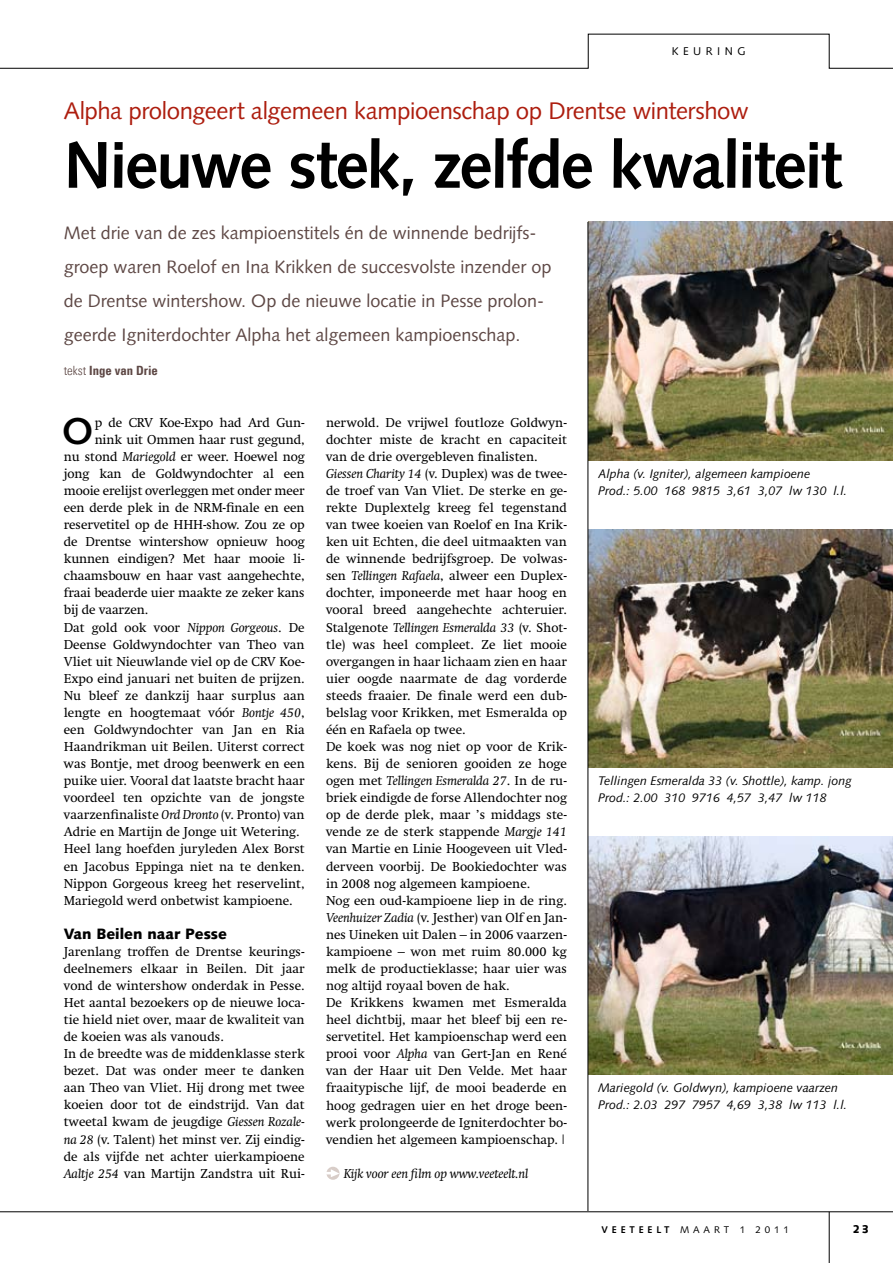
<style>
.page{position:relative;width:893px;height:1263px;background:#fff}
.page>*{position:absolute;margin:0;border:0;box-sizing:border-box;transform-origin:0 0}
.t1{font:700 66px "Syntax LT Pro";letter-spacing:-.03em;color:#000}
.t2{font:700 37.35px "Syntax LT Pro";color:#000}
.t3{font:24px "Syntax LT Pro";letter-spacing:-.02em;color:#ad1d0e}
.t4{font:18px/34.2px "Syntax LT Pro";color:#5e4845}
.t5{font:900 15px "Syntax LT Pro";color:#000}
.t6{font:13.2px/17.1px "Swift LT Pro";color:#000}
.t7{font:italic 13.2px "Swift LT Pro";letter-spacing:-.015em;color:#000}
.t8{font:12.75px "Univers Com 67 Bold Cond";color:#5e4845}
.t9{font:italic 12.45px/17.1px "Syntax LT Pro";color:#000}
.t10{font:11.25px "Syntax LT Pro";letter-spacing:.4em;color:#000}
.t11{font:900 11.25px "Syntax LT Pro";color:#000}
.t12{font:9.75px "Syntax LT Pro";letter-spacing:.4em;color:#000}
.s1{font-family:"Univers Com 47 Light Cond"}
.s2{font-style:italic}
.s3{font-family:"Univers LT Pro 45";font-weight:300}
.s4{font-weight:700}
</style>
<div class="page">
<img style="left:589px;top:222px;width:304px;height:238px">
<img style="left:589px;top:529px;width:304px;height:239px">
<img style="left:589px;top:836px;width:304px;height:239px">
<hr style="left:588px;top:222px;width:1px;height:990px;background:#000">
<svg style="left:326px;top:1167px;width:13px;height:13px"></svg>
<svg style="left:326px;top:1169px;width:13px;height:8px"></svg>
<svg style="left:0;top:33px;width:893px;height:36px"></svg>
<svg style="left:0;top:1211px;width:893px;height:52px"></svg>
<hr style="left:829px;top:1212px;width:1px;height:51px;background:#000">
<p class="t10" style="left:672px;top:45px;width:75px">KEURING</p>
<h3 class="t3" style="left:64px;top:97px;width:686px">Alpha prolongeert algemeen kampioenschap op Drentse wintershow</h3>
<h1 class="t1" style="left:64px;top:126px;width:780px">Nieuwe stek, zelfde kwaliteit</h1>
<p class="t4" style="left:64px;top:216px;width:489px">Met drie van de zes kampioenstitels én de winnende bedrijfs&shy;groep waren Roelof en Ina Krikken de succesvolste inzender op de Drentse wintershow. Op de nieuwe locatie in Pesse prolon&shy;geerde Igniterdochter Alpha het algemeen kampioenschap.</p>
<p class="t8" style="left:64px;top:363px;width:96px"><span class="s1">tekst</span> Inge van Drie</p>
<h2 class="t2" style="left:62px;top:409px;width:33px">O</h2>
<p class="t6" style="left:95px;top:414px;width:212px">p de CRV Koe-Expo had Ard Gun-</p>
<p class="t6" style="left:95px;top:431px;width:212px">nink uit Ommen haar rust gegund,</p>
<p class="t6" style="left:64px;top:448px;width:242px">nu stond <span class="s2">Mariegold</span> er weer. Hoewel nog</p>
<p class="t6" style="left:64px;top:465px;width:242px">jong kan de Goldwyndochter al een</p>
<p class="t6" style="left:64px;top:482px;width:242px">mooie erelijst overleggen met onder meer</p>
<p class="t6" style="left:64px;top:499px;width:242px">een derde plek in de NRM-finale en een</p>
<p class="t6" style="left:64px;top:516px;width:242px">reservetitel op de HHH-show. Zou ze op</p>
<p class="t6" style="left:64px;top:533px;width:242px">de Drentse wintershow opnieuw hoog</p>
<p class="t6" style="left:64px;top:550px;width:242px">kunnen eindigen? Met haar mooie li-</p>
<p class="t6" style="left:64px;top:567px;width:242px">chaamsbouw en haar vast aangehechte,</p>
<p class="t6" style="left:64px;top:584px;width:242px">fraai beaderde uier maakte ze zeker kans</p>
<p class="t6" style="left:64px;top:601px;width:86px">bij de vaarzen.</p>
<p class="t6" style="left:64px;top:618px;width:242px">Dat gold ook voor <span class="s2">Nippon Gorgeous</span>. De</p>
<p class="t6" style="left:64px;top:635px;width:242px">Deense Goldwyndochter van Theo van</p>
<p class="t6" style="left:64px;top:653px;width:242px">Vliet uit Nieuwlande viel op de CRV Koe-</p>
<p class="t6" style="left:64px;top:670px;width:242px">Expo eind januari net buiten de prijzen.</p>
<p class="t6" style="left:64px;top:687px;width:242px">Nu bleef ze dankzij haar surplus aan</p>
<p class="t6" style="left:64px;top:704px;width:242px">lengte en hoogtemaat vóór <span class="s2">Bontje 450</span>,</p>
<p class="t6" style="left:64px;top:721px;width:242px">een Goldwyndochter van Jan en Ria</p>
<p class="t6" style="left:64px;top:738px;width:242px">Haandrikman uit Beilen. Uiterst correct</p>
<p class="t6" style="left:64px;top:755px;width:242px">was Bontje, met droog beenwerk en een</p>
<p class="t6" style="left:64px;top:772px;width:242px">puike uier. Vooral dat laatste bracht haar</p>
<p class="t6" style="left:64px;top:789px;width:242px">voordeel ten opzichte van de jongste</p>
<p class="t6" style="left:64px;top:806px;width:242px">vaarzenfinaliste <span class="s2">Ord Dronto</span> (v. Pronto) van</p>
<p class="t6" style="left:64px;top:823px;width:237px">Adrie en Martijn de Jonge uit Wetering.</p>
<p class="t6" style="left:64px;top:840px;width:242px">Heel lang hoefden juryleden Alex Borst</p>
<p class="t6" style="left:64px;top:857px;width:242px">en Jacobus Eppinga niet na te denken.</p>
<p class="t6" style="left:64px;top:874px;width:242px">Nippon Gorgeous kreeg het reservelint,</p>
<p class="t6" style="left:64px;top:892px;width:231px">Mariegold werd onbetwist kampioene.</p>
<p class="t5" style="left:64px;top:924px;width:165px">Van Beilen naar Pesse</p>
<p class="t6" style="left:64px;top:943px;width:242px">Jarenlang troffen de Drentse keurings&shy;deelnemers elkaar in Beilen. Dit jaar vond de wintershow onderdak in Pesse.<br>Het aantal bezoekers op de nieuwe loca&shy;tie hield niet over, maar de kwaliteit van de koeien was als vanouds.<br>In de breedte was de middenklasse sterk bezet. Dat was onder meer te danken aan Theo van Vliet. Hij drong met twee koeien door tot de eindstrijd. Van dat tweetal kwam de jeugdige <span class="s2">Giessen Rozale&shy;na 28</span> (v. Talent) het minst ver. Zij eindig&shy;de als vijfde net achter uierkampioene <span class="s2">Aaltje 254</span> van Martijn Zandstra uit Rui-</p>
<p class="t6" style="left:326px;top:414px;width:242px">nerwold. De vrijwel foutloze Goldwyn&shy;dochter miste de kracht en capaciteit van de drie overgebleven finalisten.<br><span class="s2">Giessen Charity 14</span> (v. Duplex) was de twee&shy;de troef van Van Vliet. De sterke en ge&shy;rekte Duplextelg kreeg fel tegenstand van twee koeien van Roelof en Ina Krik&shy;ken uit Echten, die deel uitmaakten van de winnende bedrijfsgroep. De volwas&shy;sen <span class="s2">Tellingen Rafaela</span>, alweer een Duplex&shy;dochter, imponeerde met haar hoog en vooral breed aangehechte achteruier.<br>Stalgenote <span class="s2">Tellingen Esmeralda 33</span> (v. Shot&shy;tle) was heel compleet. Ze liet mooie overgangen in haar lichaam zien en haar uier oogde naarmate de dag vorderde steeds fraaier. De finale werd een dub&shy;belslag voor Krikken, met Esmeralda op één en Rafaela op twee.<br>De koek was nog niet op voor de Krik&shy;kens. Bij de senioren gooiden ze hoge ogen met <span class="s2">Tellingen Esmeralda 27</span>. In de ru&shy;briek eindigde de forse Allendochter nog op de derde plek, maar ’s middags ste&shy;vende ze de sterk stappende <span class="s2">Margje 141 </span>van Martie en Linie Hoogeveen uit Vled&shy;derveen voorbij. De Bookiedochter was in 2008 nog algemeen kampioene.<br>Nog een oud-kampioene liep in de ring.<br><span class="s2">Veenhuizer Zadia</span> (v. Jesther) van Olf en Jan&shy;nes Uineken uit Dalen – in 2006 vaarzen&shy;kampioene – won met ruim 80.000 kg melk de productieklasse; haar uier was nog altijd royaal boven de hak.<br>De Krikkens kwamen met Esmeralda heel dichtbij, maar het bleef bij een re&shy;servetitel. Het kampioenschap werd een prooi voor <span class="s2">Alpha</span> van Gert-Jan en René van der Haar uit Den Velde. Met haar fraaitypische lijf, de mooi beaderde en hoog gedragen uier en het droge been&shy;werk prolongeerde de Igniterdochter bo&shy;vendien het algemeen kampioenschap. <span class="s3">l</span></p>
<p class="t7" style="left:344px;top:1165px;width:186px">Kijk voor een film op www.veeteelt.nl</p>
<p class="t9" style="left:598px;top:465px;width:251px">Alpha (v. Igniter), algemeen kampioene<br>Prod.: 5.00 168 9815 3,61 3,07 lw 130 l.l.</p>
<p class="t9" style="left:598px;top:772px;width:255px">Tellingen Esmeralda 33 (v. Shottle), kamp. jong<br>Prod.: 2.00 310 9716 4,57 3,47 lw 118</p>
<p class="t9" style="left:598px;top:1079px;width:251px">Mariegold (v. Goldwyn), kampioene vaarzen<br>Prod.: 2.03 297 7957 4,69 3,38 lw 113 l.l.</p>
<p class="t12" style="left:602px;top:1223px;width:189px"><span class="s4">VEETEELT</span> MAART 1 2011</p>
<p class="t11" style="left:853px;top:1222px;width:18px">23</p>
</div>
